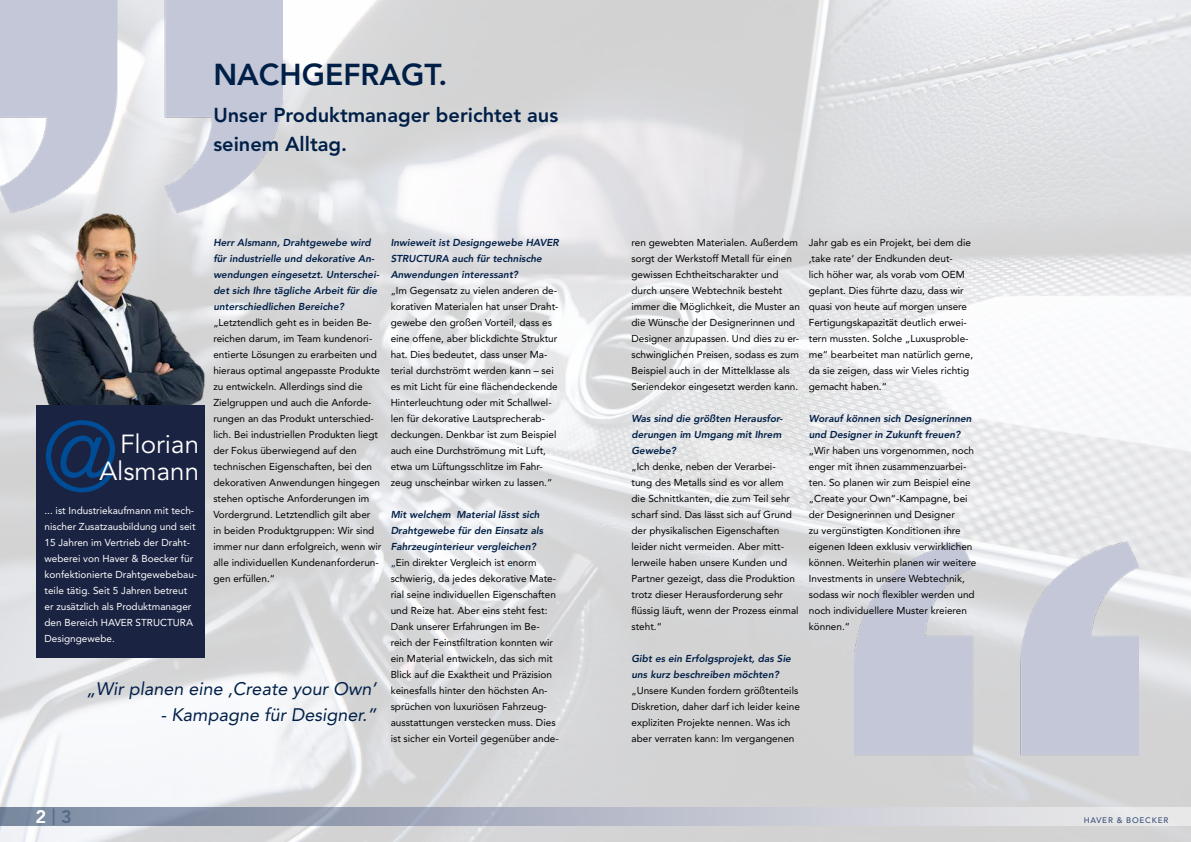
<style>
.page{position:relative;width:1191px;height:842px;background:#fff}
.page>*{position:absolute;margin:0;border:0;box-sizing:border-box;transform-origin:0 0}
.t1{font:300 97px "Avenir LT Std";color:#004d97}
.t2{font:800 30px "Avenir LT Std";color:#001f47}
.t3{font:26px/26.6px "Avenir LT Std";color:#fff;text-align:right}
.t4{font:800 20px/29px "Avenir LT Std";color:#001f47}
.t5{font:italic 18px "Avenir LT Std";color:#001f47}
.t6{font:800 18px "Avenir LT Std";color:#fff}
.t7{font:10px/16px "Avenir LT Std";color:#000}
.t8{font:italic 800 10px/16px "Avenir LT Std";color:#001f47}
.t9{font:10px/16px "Avenir LT Std";color:#fff}
.t10{font:500 8px "Avenir LT Std";letter-spacing:.1em;color:#3a4e76}
.s1{font-weight:800;font-style:italic;color:#001f47}
.s2{color:#001f47}
</style>
<div class="page">
<img style="left:0;top:0;width:1191px;height:842px">
<img style="left:855px;top:506px;width:283px;height:284px">
<img style="left:28px;top:247px;width:210px;height:158px">
<div style="left:0;top:808px;width:1191px;height:18px;background:linear-gradient(to right,#75839d,#f1eeef)"></div>
<div style="left:36px;top:405px;width:169px;height:253px;background:#1a2442"></div>
<img style="left:0;top:0;width:283px;height:247px">
<svg style="left:53px;top:808px;width:1px;height:17px"></svg>
<h2 class="t2" style="left:213px;top:57px;width:235px">NACHGEFRAGT.</h2>
<h3 class="t4" style="left:213px;top:100px;width:346px">Unser Produktmanager berichtet aus seinem Alltag.</h3>
<h1 class="t1" style="left:42px;top:400px;width:79px">@</h1>
<h3 class="t3" style="left:99px;top:432px;width:101px">Florian<br>Alsmann</h3>
<p class="t9" style="left:45px;top:502px;width:154px">... ist Industriekaufmann mit tech&shy;nischer Zusatzausbildung und seit<br>15 Jahren im Vertrieb der Draht&shy;weberei von Haver &amp; Boecker für konfektionierte Drahtgewebebau&shy;teile tätig. Seit 5 Jahren betreut er zusätzlich als Produktmanager den Bereich HAVER STRUCTURA<br>Designgewebe.</p>
<p class="t8" style="left:213px;top:234px;width:167px">Herr Alsmann, Drahtgewebe wird für industrielle und dekorative An&shy;wendungen eingesetzt. Unterschei&shy;det sich Ihre tägliche Arbeit für die unterschiedlichen Bereiche?</p>
<p class="t7" style="left:213px;top:314px;width:170px">„Letztendlich geht es in beiden Be&shy;reichen darum, im Team kundenori&shy;entierte Lösungen zu erarbeiten und hieraus optimal angepasste Produkte zu entwickeln. Allerdings sind die Zielgruppen und auch die Anforde&shy;rungen an das Produkt unterschied&shy;lich. Bei industriellen Produkten liegt der Fokus überwiegend auf den technischen Eigenschaften, bei den dekorativen Anwendungen hingegen stehen optische Anforderungen im Vordergrund. Letztendlich gilt aber<br>in beiden Produktgruppen: Wir sind immer nur dann erfolgreich, wenn wir alle individuellen Kundenanforderun&shy;gen erfüllen.“</p>
<h3 class="t5" style="left:87px;top:678px;width:291px">„Wir planen eine ‚Create your Own’</h3>
<h3 class="t5" style="left:161px;top:704px;width:217px">- Kampagne für Designer.”</h3>
<p class="t8" style="left:391px;top:234px;width:170px">Inwieweit ist Designgewebe HAVER<br>STRUCTURA auch für technische<br>Anwendungen interessant?</p>
<p class="t7" style="left:391px;top:282px;width:169px">„Im Gegensatz zu vielen anderen de&shy;korativen Materialen hat unser Draht&shy;gewebe den großen Vorteil, dass es eine offene, aber blickdichte Struktur hat. Dies bedeutet, dass unser Ma&shy;terial durchströmt werden kann – sei es mit Licht für eine flächendeckende Hinterleuchtung oder mit Schallwel&shy;len für dekorative Lautsprecherab&shy;deckungen. Denkbar ist zum Beispiel auch eine Durchströmung mit Luft, etwa um Lüftungsschlitze im Fahr&shy;zeug unscheinbar wirken zu lassen.“</p>
<p class="t7" style="left:391px;top:506px;width:170px"><span class="s1">Mit welchem Material lässt sich Drahtgewebe für den Einsatz als Fahrzeuginterieur vergleichen?<br></span><span class="s2">„</span>Ein direkter Vergleich ist enorm schwierig, da jedes dekorative Mate&shy;rial seine individuellen Eigenschaften und Reize hat. Aber eins steht fest:<br>Dank unserer Erfahrungen im Be&shy;reich der Feinstfiltration konnten wir ein Material entwickeln, das sich mit Blick auf die Exaktheit und Präzision keinesfalls hinter den höchsten An&shy;sprüchen von luxuriösen Fahrzeug&shy;ausstattungen verstecken muss. Dies ist sicher ein Vorteil gegenüber ande-</p>
<h3 class="t6" style="left:35px;top:806px;width:38px">2 <span class="s2">3</span></h3>
<p class="t7" style="left:631px;top:234px;width:170px">ren gewebten Materialen. Außerdem sorgt der Werkstoff Metall für einen gewissen Echtheitscharakter und durch unsere Webtechnik besteht immer die Möglichkeit, die Muster an die Wünsche der Designerinnen und Designer anzupassen. Und dies zu er&shy;schwinglichen Preisen, sodass es zum Beispiel auch in der Mittelklasse als Seriendekor eingesetzt werden kann.</p>
<p class="t8" style="left:631px;top:410px;width:153px">Was sind die größten Herausfor&shy;derungen im Umgang mit Ihrem<br>Gewebe?</p>
<p class="t7" style="left:631px;top:458px;width:169px">„Ich denke, neben der Verarbei&shy;tung des Metalls sind es vor allem die Schnittkanten, die zum Teil sehr scharf sind. Das lässt sich auf Grund der physikalischen Eigenschaften leider nicht vermeiden. Aber mitt&shy;lerweile haben unsere Kunden und<br>Partner gezeigt, dass die Produktion trotz dieser Herausforderung sehr flüssig läuft, wenn der Prozess einmal steht.“</p>
<p class="t8" style="left:631px;top:650px;width:161px">Gibt es ein Erfolgsprojekt, das Sie uns kurz beschreiben möchten?</p>
<p class="t7" style="left:631px;top:682px;width:170px">„Unsere Kunden fordern größtenteils Diskretion, daher darf ich leider keine expliziten Projekte nennen. Was ich aber verraten kann: Im vergangenen</p>
<p class="t7" style="left:809px;top:234px;width:166px">Jahr gab es ein Projekt, bei dem die ‚take rate‘ der Endkunden deut-<br>lich höher war, als vorab vom OEM geplant. Dies führte dazu, dass wir quasi von heute auf morgen unsere Fertigungskapazität deutlich erwei&shy;tern mussten. Solche „Luxusproble&shy;me“ bearbeitet man natürlich gerne, da sie zeigen, dass wir Vieles richtig gemacht haben.“</p>
<p class="t8" style="left:809px;top:410px;width:164px">Worauf können sich Designerinnen und Designer in Zukunft freuen?</p>
<p class="t7" style="left:809px;top:442px;width:169px">„Wir haben uns vorgenommen, noch enger mit ihnen zusammenzuarbei&shy;ten. So planen wir zum Beispiel eine „Create your Own“-Kampagne, bei der Designerinnen und Designer<br>zu vergünstigten Konditionen ihre eigenen Ideen exklusiv verwirklichen können. Weiterhin planen wir weitere Investments in unsere Webtechnik, sodass wir noch flexibler werden und noch individuellere Muster kreieren können.“</p>
<p class="t10" style="left:1083px;top:816px;width:86px">HAVER &amp; BOECKER</p>
</div>
